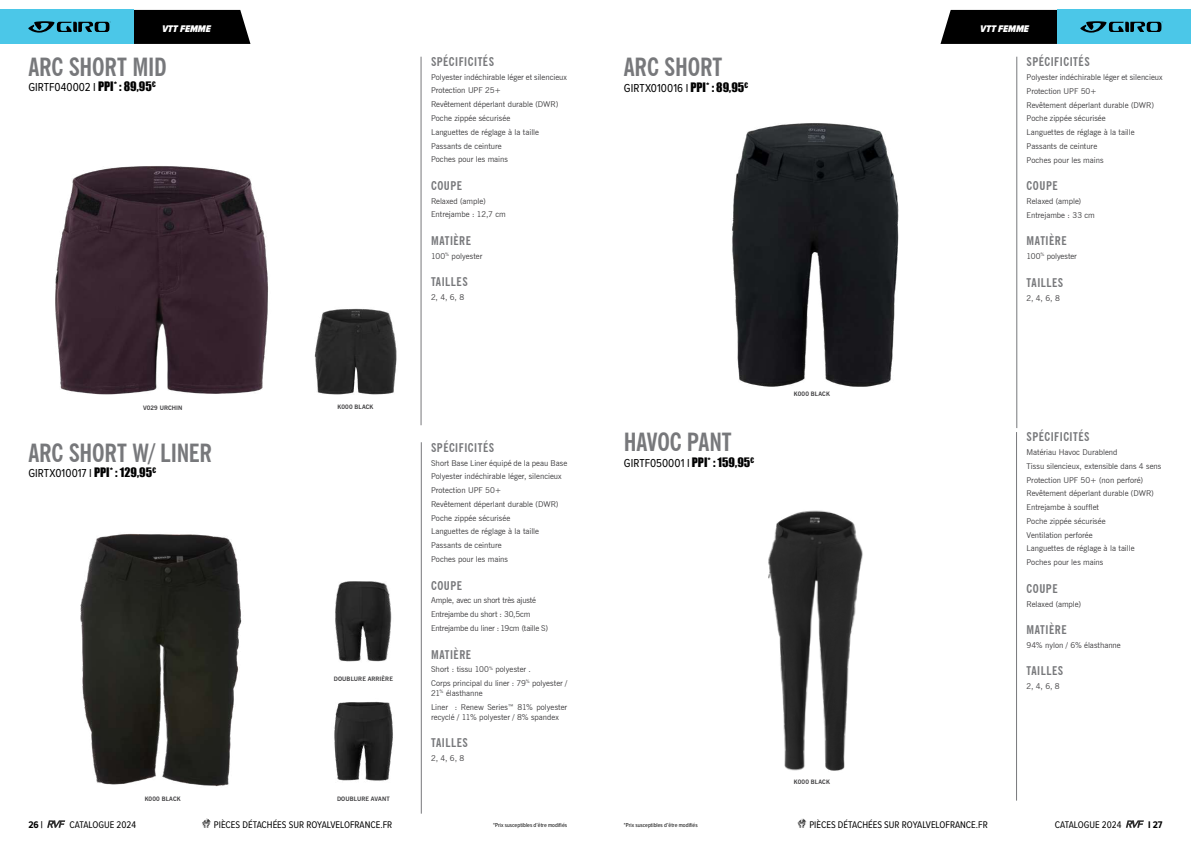
<style>
.page{position:relative;width:1191px;height:842px;background:#fff}
.page>*{position:absolute;margin:0;border:0;box-sizing:border-box;transform-origin:0 0}
.t1{font:700 condensed 25px "News Gothic BT";letter-spacing:-.01em;color:#77787b}
.t2{font:700 condensed 12px "News Gothic BT";letter-spacing:.045em;color:#77787b}
.t3{font:12px "Proxima Nova Cond";letter-spacing:.005em;color:#000}
.t4{font:10px "Proxima Nova Cond";color:#000}
.t5{font:italic 900 10px "Proxima Nova Cond";color:#fff}
.t6{font:700 10px "Proxima Nova Cond";color:#000}
.t7{font:8px/13.8px "News Gothic BT";color:#3d3c3e}
.t8{font:8px/13.8px "News Gothic BT";letter-spacing:-.02em;color:#3d3c3e}
.t9{font:700 6px "News Gothic BT";letter-spacing:.01em;color:#3d3c3e}
.t10{font:6px "Proxima Nova Cond";color:#000}
.s1{font-family:"Impact"}
</style>
<div class="page">
<svg style="left:940px;top:10px;width:117px;height:34px;background:#0c0c0c"></svg>
<svg style="left:133px;top:10px;width:117px;height:34px;background:#0b0c0c"></svg>
<div style="left:1057px;top:10px;width:134px;height:34px;background:#4bc7e8"></div>
<div style="left:0;top:10px;width:133px;height:34px;background:#4bc7e8"></div>
<svg style="left:1080px;top:21px;width:83px;height:12px"></svg>
<svg style="left:28px;top:21px;width:83px;height:12px"></svg>
<svg style="left:1125px;top:820px;width:19px;height:8px"></svg>
<svg style="left:47px;top:820px;width:18px;height:8px"></svg>
<svg style="left:202px;top:818px;width:9px;height:10px"></svg>
<svg style="left:797px;top:818px;width:10px;height:10px"></svg>
<img style="left:732px;top:123px;width:167px;height:264px">
<hr style="left:1016px;top:57px;width:1px;height:371px;background:#77787b">
<hr style="left:1016px;top:432px;width:1px;height:369px;background:#77787b">
<img style="left:768px;top:510px;width:95px;height:261px">
<hr style="left:421px;top:57px;width:1px;height:368px;background:#77787b">
<img style="left:55px;top:166px;width:213px;height:229px">
<img style="left:314px;top:308px;width:83px;height:87px">
<img style="left:80px;top:533px;width:162px;height:254px">
<hr style="left:421px;top:442px;width:1px;height:372px;background:#77787b">
<img style="left:334px;top:701px;width:59px;height:80px">
<img style="left:335px;top:581px;width:57px;height:81px">
<p class="t5" style="left:162px;top:22px;width:50px">VTT FEMME</p>
<h1 class="t1" style="left:28px;top:51px;width:140px">ARC SHORT MID</h1>
<h2 class="t3" style="left:28px;top:78px;width:129px">GIRTF040002 I <span class="s1">PPI* : 89,95</span><sup>€</sup></h2>
<h2 class="t2" style="left:431px;top:54px;width:65px">SPÉCIFICITÉS</h2>
<p class="t7" style="left:431px;top:70px;width:138px">Polyester indéchirable léger et silencieux<br>Protection UPF 25+<br>Revêtement déperlant durable (DWR)<br>Poche zippée sécurisée<br>Languettes de réglage à la taille<br>Passants de ceinture<br>Poches pour les mains</p>
<h2 class="t2" style="left:431px;top:178px;width:33px">COUPE</h2>
<p class="t7" style="left:431px;top:194px;width:76px">Relaxed (ample)<br>Entrejambe : 12,7 cm</p>
<h2 class="t2" style="left:431px;top:233px;width:42px">MATIÈRE</h2>
<p class="t7" style="left:431px;top:249px;width:53px">100<sup>%</sup> polyester</p>
<h2 class="t2" style="left:431px;top:275px;width:38px">TAILLES</h2>
<p class="t7" style="left:431px;top:290px;width:35px">2, 4, 6, 8</p>
<p class="t9" style="left:143px;top:404px;width:41px">V029 URCHIN</p>
<p class="t9" style="left:337px;top:403px;width:38px">K000 BLACK</p>
<h1 class="t1" style="left:28px;top:437px;width:185px">ARC SHORT W/ LINER</h1>
<h2 class="t3" style="left:28px;top:464px;width:129px">GIRTX010017 I <span class="s1">PPI* : 129,95</span><sup>€</sup></h2>
<p class="t9" style="left:334px;top:675px;width:61px">DOUBLURE ARRIÈRE</p>
<p class="t9" style="left:145px;top:795px;width:38px">K000 BLACK</p>
<p class="t9" style="left:337px;top:795px;width:54px">DOUBLURE AVANT</p>
<h2 class="t2" style="left:431px;top:440px;width:65px">SPÉCIFICITÉS</h2>
<p class="t7" style="left:431px;top:456px;width:138px">Short Base Liner équipé de la peau Base<br>Polyester indéchirable léger, silencieux<br>Protection UPF 50+<br>Revêtement déperlant durable (DWR)<br>Poche zippée sécurisée<br>Languettes de réglage à la taille<br>Passants de ceinture<br>Poches pour les mains</p>
<h2 class="t2" style="left:431px;top:578px;width:33px">COUPE</h2>
<p class="t8" style="left:431px;top:594px;width:118px">Ample, avec un short très ajusté<br>Entrejambe du short : 30,5cm<br>Entrejambe du liner : 19cm (taille S)</p>
<h2 class="t2" style="left:431px;top:647px;width:42px">MATIÈRE</h2>
<p class="t7" style="left:431px;top:662px;width:138px">Short : tissu 100<sup>%</sup> polyester .<br>Corps principal du liner : 79<sup>%</sup> polyester /</p>
<p class="t7" style="left:431px;top:686px;width:138px">21<sup>%</sup> élasthanne<br>Liner : Renew Series™ 81% polyester</p>
<p class="t7" style="left:431px;top:710px;width:129px">recyclé / 11% polyester / 8% spandex</p>
<h2 class="t2" style="left:431px;top:736px;width:38px">TAILLES</h2>
<p class="t7" style="left:431px;top:751px;width:35px">2, 4, 6, 8</p>
<h1 class="t1" style="left:624px;top:52px;width:100px">ARC SHORT</h1>
<h2 class="t3" style="left:624px;top:79px;width:126px">GIRTX010016 I <span class="s1">PPI* : 89,95</span><sup>€</sup></h2>
<h1 class="t1" style="left:624px;top:427px;width:109px">HAVOC PANT</h1>
<h2 class="t3" style="left:624px;top:454px;width:132px">GIRTF050001 I <span class="s1">PPI* : 159,95</span><sup>€</sup></h2>
<p class="t9" style="left:794px;top:390px;width:38px">K000 BLACK</p>
<p class="t9" style="left:794px;top:778px;width:38px">K000 BLACK</p>
<p class="t5" style="left:980px;top:22px;width:50px">VTT FEMME</p>
<h2 class="t2" style="left:1026px;top:55px;width:65px">SPÉCIFICITÉS</h2>
<p class="t7" style="left:1026px;top:70px;width:138px">Polyester indéchirable léger et silencieux<br>Protection UPF 50+<br>Revêtement déperlant durable (DWR)<br>Poche zippée sécurisée<br>Languettes de réglage à la taille<br>Passants de ceinture<br>Poches pour les mains</p>
<h2 class="t2" style="left:1026px;top:179px;width:33px">COUPE</h2>
<p class="t7" style="left:1026px;top:194px;width:70px">Relaxed (ample)<br>Entrejambe : 33 cm</p>
<h2 class="t2" style="left:1026px;top:234px;width:42px">MATIÈRE</h2>
<p class="t7" style="left:1026px;top:249px;width:52px">100<sup>%</sup> polyester</p>
<h2 class="t2" style="left:1026px;top:275px;width:38px">TAILLES</h2>
<p class="t7" style="left:1026px;top:291px;width:35px">2, 4, 6, 8</p>
<h2 class="t2" style="left:1026px;top:429px;width:65px">SPÉCIFICITÉS</h2>
<p class="t7" style="left:1026px;top:445px;width:136px">Matériau Havoc Durablend<br>Tissu silencieux, extensible dans 4 sens<br>Protection UPF 50+ (non perforé)<br>Revêtement déperlant durable (DWR)<br>Entrejambe à soufflet<br>Poche zippée sécurisée<br>Ventilation perforée<br>Languettes de réglage à la taille<br>Poches pour les mains</p>
<h2 class="t2" style="left:1026px;top:581px;width:33px">COUPE</h2>
<p class="t7" style="left:1026px;top:597px;width:56px">Relaxed (ample)</p>
<h2 class="t2" style="left:1026px;top:622px;width:42px">MATIÈRE</h2>
<p class="t7" style="left:1026px;top:638px;width:96px">94% nylon / 6% élasthanne</p>
<h2 class="t2" style="left:1026px;top:664px;width:38px">TAILLES</h2>
<p class="t7" style="left:1026px;top:679px;width:35px">2, 4, 6, 8</p>
<p class="t6" style="left:28px;top:817px;width:16px">26 |</p>
<p class="t4" style="left:69px;top:817px;width:68px">CATALOGUE 2024</p>
<p class="t4" style="left:214px;top:817px;width:180px">PIÈCES DÉTACHÉES SUR ROYALVELOFRANCE.FR</p>
<p class="t10" style="left:493px;top:820px;width:75px">*Prix susceptibles d’être modifiés</p>
<p class="t10" style="left:624px;top:820px;width:75px">*Prix susceptibles d’être modifiés</p>
<p class="t4" style="left:809px;top:817px;width:180px">PIÈCES DÉTACHÉES SUR ROYALVELOFRANCE.FR</p>
<p class="t4" style="left:1055px;top:817px;width:68px">CATALOGUE 2024</p>
<p class="t6" style="left:1148px;top:817px;width:16px">I 27</p>
</div>
